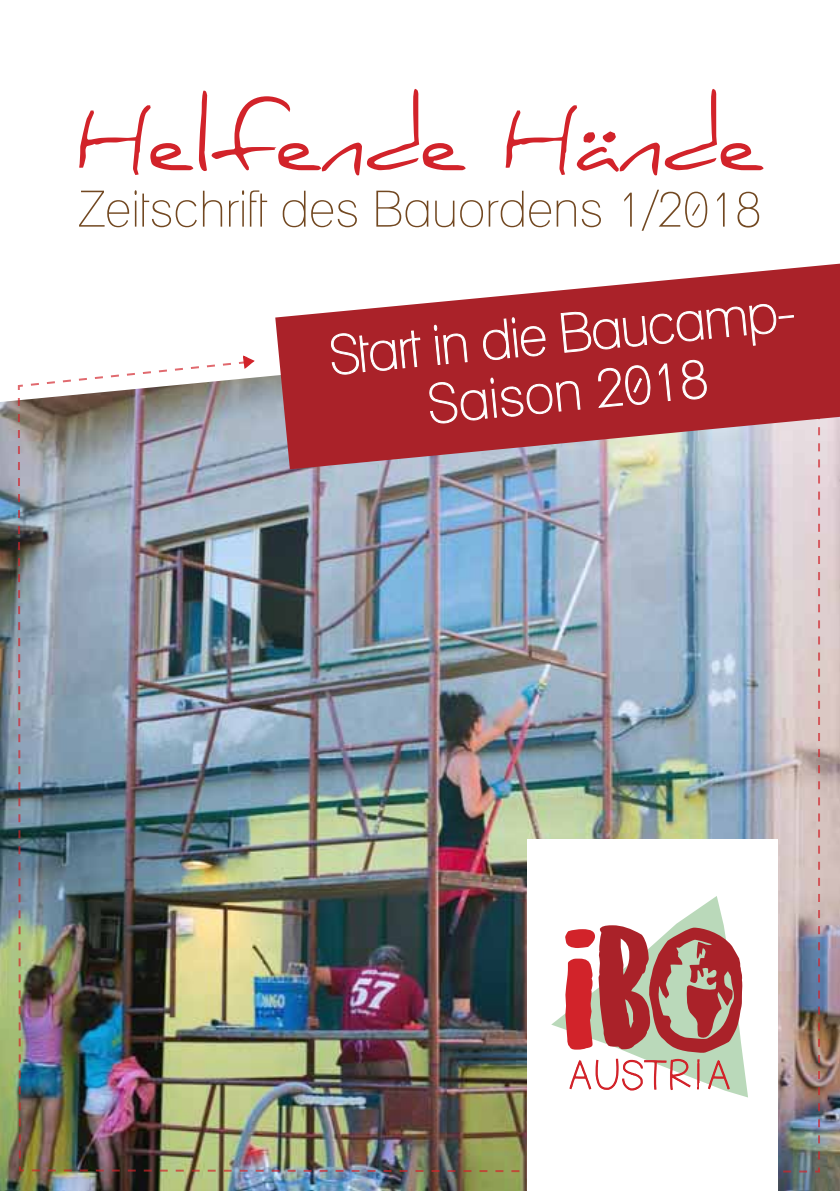
<style>
.page{position:relative;width:840px;height:1191px;background:#fff}
.page>*{position:absolute;margin:0;border:0;box-sizing:border-box;transform-origin:0 0}
.t1{font:149.2px "Sunrise International Demo";color:#d2232a;scale:1.08 1}
.t2{font:90px "Daniel";letter-spacing:-.02em;color:#d2232a}
.t3{font:condensed 54px/58.2px "Lane";color:#fff;text-align:center}
.t4{font:condensed 50px "Lane";color:#724821}
.s1{color:#aa2229}
</style>
<div class="page">
<img style="left:0;top:402px;width:839px;height:789px">
<img style="left:17px;top:361px;width:803px;height:812px">
<div style="left:251px;top:102px;width:540px;height:268px;background:#fff"></div>
<svg style="left:242px;top:355px;width:13px;height:15px"></svg>
<svg style="left:275px;top:264px;width:564px;height:205px;fill:#aa2229"></svg>
<svg style="left:330px;top:330px;width:90px;height:45px;background:#b7454b"></svg>
<svg style="left:433px;top:324px;width:35px;height:41px"></svg>
<svg style="left:482px;top:317px;width:63px;height:44px;background:#b8474d"></svg>
<svg style="left:559px;top:303px;width:235px;height:50px;background:#b43c42"></svg>
<svg style="left:428px;top:377px;width:152px;height:47px;background:#b53f45"></svg>
<svg style="left:596px;top:364px;width:55px;height:44px;background:#b8474c"></svg>
<svg style="left:657px;top:361px;width:13px;height:41px"></svg>
<svg style="left:681px;top:359px;width:26px;height:41px"></svg>
<div style="left:527px;top:839px;width:250px;height:352px;background:#fff"></div>
<svg style="left:551px;top:896px;width:196px;height:201px"></svg>
<h2 class="t2" style="left:75px;top:87px;width:690px">Helfende Hände</h2>
<p class="t4" style="left:79px;top:178px;width:683px">Zeitschrift des Bauordens 1/2018</p>
<p class="t3" style="left:326px;top:328px;width:477px;rotate:-6deg">Startin die Baucamp-<br>Saison 2018</p>
<h1 class="t1" style="left:561px;top:925px;width:85px">i<span class="s1">b</span></h1>
</div>
